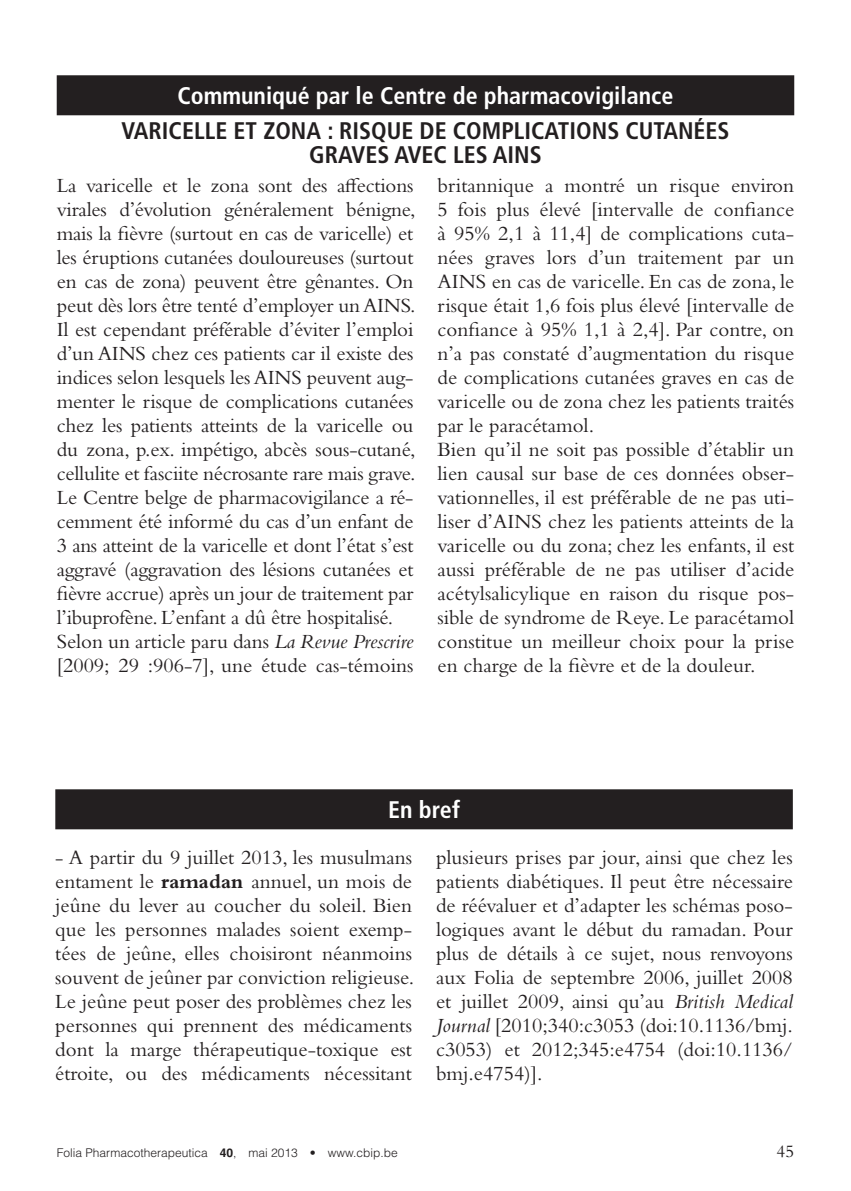
<style>
.page{position:relative;width:851px;height:1191px;background:#fff}
.page>*{position:absolute;margin:0;border:0;box-sizing:border-box;transform-origin:0 0}
.t1{font:700 condensed 24px/24px "Frutiger LT Std";color:#231f20;text-align:center}
.t2{font:700 condensed 24px "Frutiger LT Std";color:#fff}
.t3{font:21px/24px "Bembo Std";color:#231f20}
.t4{font:18px "Bembo Std";color:#231f20}
.t5{font:300 12px "Helvetica LT Std";color:#231f20}
.s1{font-style:italic}
.s2{font-weight:700}
</style>
<div class="page">
<div style="left:57px;top:75px;width:737px;height:40px;background:#231f20"></div>
<div style="left:55px;top:789px;width:737px;height:40px;background:#231f20"></div>
<p class="t2" style="left:177px;top:81px;width:497px">Communiqué par le Centre de pharmacovigilance</p>
<p class="t1" style="left:121px;top:119px;width:609px">VARICELLE ET ZONA : RISQUE DE COMPLICATIONS CUTANéES<br>GRAVES AVEC LES AINS</p>
<p class="t3" style="left:57px;top:173px;width:360px">La varicelle et le zona sont des affections virales d’évolution généralement bénigne, mais la fièvre (surtout en cas de varicelle) et les éruptions cutanées douloureuses (surtout en cas de zona) peuvent être gênantes. On peut dès lors être tenté d’employer un AINS.<br>Il est cependant préférable d’éviter l’emploi d’un AINS chez ces patients car il existe des indices selon lesquels les AINS peuvent aug&shy;menter le risque de complications cutanées chez les patients atteints de la varicelle ou du zona, p.ex. impétigo, abcès sous-cutané, cellulite et fasciite nécrosante rare mais grave.<br>Le Centre belge de pharmacovigilance a ré&shy;cemment été informé du cas d’un enfant de 3 ans atteint de la varicelle et dont l’état s’est aggravé (aggravation des lésions cutanées et fièvre accrue) après un jour de traitement par l’ibuprofène. L’enfant a dû être hospitalisé.<br>Selon un article paru dans <span class="s1">La Revue Prescrire </span>[2009; 29 :906-7], une étude cas-témoins</p>
<p class="t3" style="left:437px;top:173px;width:358px">britannique a montré un risque environ 5 fois plus élevé [intervalle de confiance à 95% 2,1 à 11,4] de complications cuta&shy;nées graves lors d’un traitement par un AINS en cas de varicelle. En cas de zona, le risque était 1,6 fois plus élevé [intervalle de confiance à 95% 1,1 à 2,4]. Par contre, on n’a pas constaté d’augmentation du risque de complications cutanées graves en cas de varicelle ou de zona chez les patients traités par le paracétamol.<br>Bien qu’il ne soit pas possible d’établir un lien causal sur base de ces données obser&shy;vationnelles, il est préférable de ne pas uti&shy;liser d’AINS chez les patients atteints de la varicelle ou du zona; chez les enfants, il est aussi préférable de ne pas utiliser d’acide acétylsalicylique en raison du risque pos&shy;sible de syndrome de Reye. Le paracétamol constitue un meilleur choix pour la prise en charge de la fièvre et de la douleur.</p>
<p class="t2" style="left:388px;top:795px;width:73px">En bref</p>
<p class="t3" style="left:55px;top:845px;width:360px;text-align:justify">- A partir du 9 juillet 2013, les musulmans entament le <span class="s2">ramadan</span> annuel, un mois de jeûne du lever au coucher du soleil. Bien que les personnes malades soient exemp&shy;tées de jeûne, elles choisiront néanmoins souvent de jeûner par conviction religieuse.<br>Le jeûne peut poser des problèmes chez les personnes qui prennent des médicaments dont la marge thérapeutique-toxique est étroite, ou des médicaments nécessitant</p>
<p class="t3" style="left:436px;top:845px;width:358px;text-align:justify">plusieurs prises par jour, ainsi que chez les patients diabétiques. Il peut être nécessaire de réévaluer et d’adapter les schémas poso&shy;logiques avant le début du ramadan. Pour plus de détails à ce sujet, nous renvoyons aux Folia de septembre 2006, juillet 2008 et juillet 2009, ainsi qu’au <span class="s1">British Medical Journal</span> [2010;340:c3053 (doi:10.1136/bmj. c3053) et 2012;345:e4754 (doi:10.1136/ bmj.e4754)].</p>
<p class="t5" style="left:57px;top:1145px;width:342px">Folia Pharmacotherapeutica <span class="s2">40</span>, mai 2013 • www.cbip.be</p>
<p class="t4" style="left:776px;top:1140px;width:19px">45</p>
</div>
